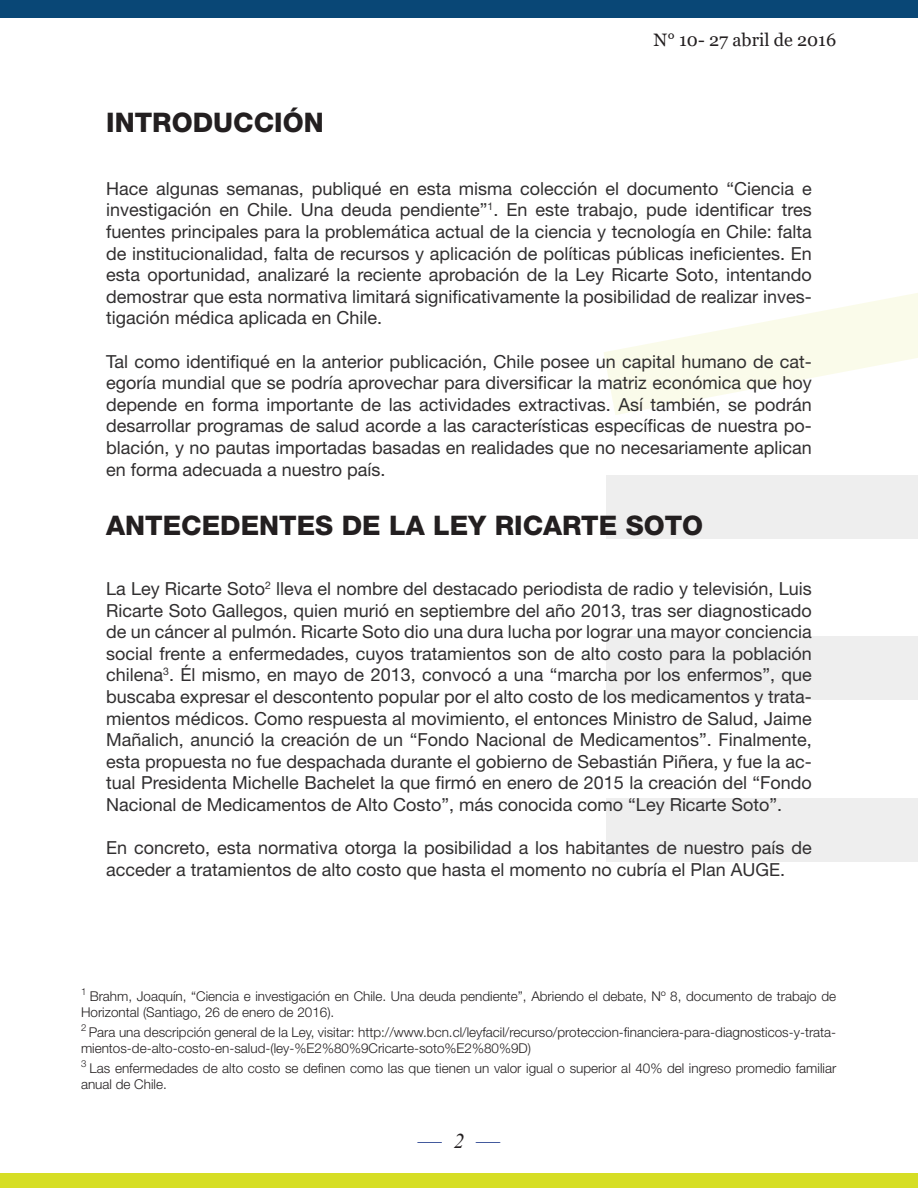
<style>
.page{position:relative;width:918px;height:1188px;background:#fff}
.page>*{position:absolute;margin:0;border:0;box-sizing:border-box;transform-origin:0 0}
.t1{font:800 27px "Helvetica Neue LT Std";color:#231f20}
.t2{font:24px "Times New Roman";color:#253f8e}
.body{font:18px/21.6px "Helvetica Neue";color:#312f30;text-align:justify}
.t3{font:18px "Georgia";color:#231f20}
.t4{font:300 13.5px/16.2px "Helvetica Neue";color:#231f20}
.s1{font-style:italic;font-size:21px;color:#231f20}
</style>
<div class="page">
<svg style="left:604px;top:293px;width:314px;height:122px"></svg>
<div style="left:606px;top:475px;width:312px;height:63px;background:#eee"></div>
<div style="left:606px;top:798px;width:312px;height:64px;background:#eee"></div>
<div style="left:606px;top:636px;width:312px;height:64px;background:#eee"></div>
<div style="left:0;top:1174px;width:918px;height:14px;background:#d6de25"></div>
<div style="left:0;top:0;width:918px;height:18px;background:#094776"></div>
<p class="t1" style="left:106px;top:106px;width:219px">INTRODUCCIÓN</p>
<p class="t3" style="left:654px;top:29px;width:184px">N° 10- 27 abril de 2016</p>
<p class="body" style="left:106px;top:179px;width:707px">Hace algunas semanas, publiqué en esta misma colección el documento “Ciencia e investigación en Chile. Una deuda pendiente”<sup>1</sup>. En este trabajo, pude identificar tres fuentes principales para la problemática actual de la ciencia y tecnología en Chile: falta de institucionalidad, falta de recursos y aplicación de políticas públicas ineficientes. En esta oportunidad, analizaré la reciente aprobación de la Ley Ricarte Soto, intentando demostrar que esta normativa limitará significativamente la posibilidad de realizar inves&shy;tigación médica aplicada en Chile.</p>
<p class="body" style="left:106px;top:352px;width:707px">Tal como identifiqué en la anterior publicación, Chile posee un capital humano de cat&shy;egoría mundial que se podría aprovechar para diversificar la matriz económica que hoy depende en forma importante de las actividades extractivas. Así también, se podrán desarrollar programas de salud acorde a las características específicas de nuestra po&shy;blación, y no pautas importadas basadas en realidades que no necesariamente aplican en forma adecuada a nuestro país.</p>
<p class="t1" style="left:106px;top:509px;width:599px">ANTECEDENTES DE LA LEY RICARTE SOTO</p>
<p class="body" style="left:106px;top:579px;width:707px">La Ley Ricarte Soto<sup>2</sup> lleva el nombre del destacado periodista de radio y televisión, Luis Ricarte Soto Gallegos, quien murió en septiembre del año 2013, tras ser diagnosticado de un cáncer al pulmón. Ricarte Soto dio una dura lucha por lograr una mayor conciencia social frente a enfermedades, cuyos tratamientos son de alto costo para la población chilena<sup>3</sup>. Él mismo, en mayo de 2013, convocó a una “marcha por los enfermos”, que buscaba expresar el descontento popular por el alto costo de los medicamentos y trata&shy;mientos médicos. Como respuesta al movimiento, el entonces Ministro de Salud, Jaime Mañalich, anunció la creación de un “Fondo Nacional de Medicamentos”. Finalmente, esta propuesta no fue despachada durante el gobierno de Sebastián Piñera, y fue la ac&shy;tual Presidenta Michelle Bachelet la que firmó en enero de 2015 la creación del “Fondo Nacional de Medicamentos de Alto Costo”, más conocida como “Ley Ricarte Soto”.</p>
<p class="body" style="left:106px;top:838px;width:707px">En concreto, esta normativa otorga la posibilidad a los habitantes de nuestro país de acceder a tratamientos de alto costo que hasta el momento no cubría el Plan AUGE.</p>
<p class="t4" style="left:81px;top:987px;width:757px"><sup>1</sup> Brahm, Joaquín, “Ciencia e investigación en Chile. Una deuda pendiente”, Abriendo el debate, Nº 8, documento de trabajo de<br>Horizontal (Santiago, 26 de enero de 2016).</p>
<p class="t4" style="left:81px;top:1023px;width:757px"><sup>2</sup> Para una descripción general de la Ley, visitar: http://www.bcn.cl/leyfacil/recurso/proteccion-financiera-para-diagnosticos-y-trata&shy;mientos-de-alto-costo-en-salud-(ley-%E2%80%9Cricarte-soto%E2%80%9D)</p>
<p class="t4" style="left:81px;top:1059px;width:757px"><sup>3</sup> Las enfermedades de alto costo se definen como las que tienen un valor igual o superior al 40% del ingreso promedio familiar anual de Chile.</p>
<p class="t2" style="left:418px;top:1123px;width:84px">— <span class="s1">2</span> —</p>
</div>
